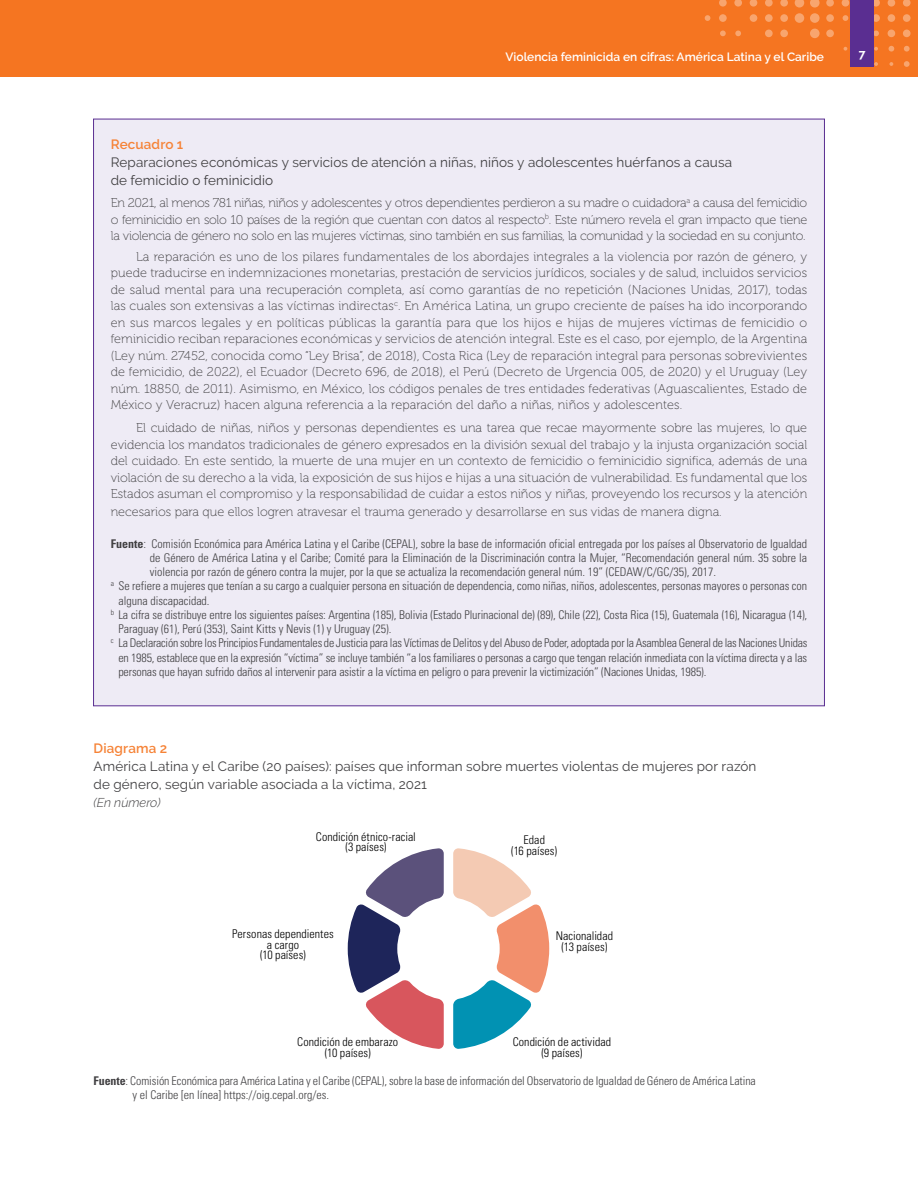
<style>
.page{position:relative;width:918px;height:1188px;background:#fff}
.page>*{position:absolute;margin:0;border:0;box-sizing:border-box;transform-origin:0 0}
.t1{font:13.5px/18px "Raleway";letter-spacing:.01em;color:#414042}
.t2{font:600 13.5px "Raleway";letter-spacing:.01em;color:#f68337}
.t3{font:12.75px/16.5px "Museo 100";color:#414042;text-align:justify}
.t4{font:italic 300 12.75px "Raleway";color:#414042}
.t5{font:300 condensed 12px/14.2px "Univers LT Std";letter-spacing:-.005em;color:#414042}
.t6{font:300 condensed 12px/10.8px "Univers LT Std";letter-spacing:.005em;color:#000;text-align:center}
.t7{font:600 12px "Raleway";color:#fff}
.t8{font:700 12px "Raleway";color:#fff}
.s1{font-weight:700}
</style>
<div class="page">
<div style="left:0;top:0;width:918px;height:77px;background:#f57521"></div>
<svg style="left:844px;top:47px;width:3px;height:4px"></svg>
<svg style="left:843px;top:15px;width:5px;height:6px"></svg>
<svg style="left:842px;top:0;width:7px;height:7px"></svg>
<svg style="left:874px;top:62px;width:4px;height:4px"></svg>
<svg style="left:874px;top:47px;width:4px;height:4px"></svg>
<svg style="left:874px;top:31px;width:5px;height:5px"></svg>
<div style="left:872px;top:14px;width:8px;height:8px;background:#f8a56e;border-radius:50%"></div>
<svg style="left:874px;top:0;width:6px;height:7px"></svg>
<svg style="left:889px;top:62px;width:4px;height:4px"></svg>
<svg style="left:889px;top:46px;width:5px;height:6px"></svg>
<div style="left:888px;top:30px;width:7px;height:7px;background:#f8a56e;border-radius:50%"></div>
<div style="left:888px;top:14px;width:7px;height:8px;background:#f8a56e;border-radius:50%"></div>
<svg style="left:888px;top:0;width:7px;height:7px"></svg>
<svg style="left:904px;top:61px;width:6px;height:6px"></svg>
<svg style="left:904px;top:46px;width:6px;height:6px"></svg>
<div style="left:903px;top:30px;width:8px;height:7px;background:#f8a56e;border-radius:50%"></div>
<div style="left:903px;top:14px;width:8px;height:8px;background:#f8a56e;border-radius:50%"></div>
<svg style="left:903px;top:0;width:8px;height:7px"></svg>
<svg style="left:705px;top:15px;width:5px;height:6px"></svg>
<svg style="left:720px;top:31px;width:6px;height:5px"></svg>
<svg style="left:719px;top:14px;width:8px;height:8px"></svg>
<svg style="left:719px;top:0;width:8px;height:7px"></svg>
<svg style="left:735px;top:31px;width:6px;height:5px"></svg>
<svg style="left:734px;top:0;width:8px;height:7px"></svg>
<div style="left:750px;top:14px;width:7px;height:8px;background:#f8a56e;border-radius:50%"></div>
<svg style="left:750px;top:0;width:7px;height:7px"></svg>
<div style="left:765px;top:30px;width:8px;height:7px;background:#f8a56e;border-radius:50%"></div>
<div style="left:765px;top:14px;width:8px;height:8px;background:#f8a56e;border-radius:50%"></div>
<svg style="left:765px;top:0;width:8px;height:7px"></svg>
<div style="left:780px;top:30px;width:8px;height:7px;background:#f8a56e;border-radius:50%"></div>
<div style="left:780px;top:14px;width:8px;height:8px;background:#f8a56e;border-radius:50%"></div>
<svg style="left:780px;top:0;width:8px;height:7px"></svg>
<svg style="left:795px;top:13px;width:9px;height:10px"></svg>
<svg style="left:795px;top:0;width:9px;height:8px"></svg>
<div style="left:810px;top:29px;width:10px;height:9px;background:#f8a56e;border-radius:50%"></div>
<svg style="left:810px;top:13px;width:10px;height:10px"></svg>
<svg style="left:810px;top:0;width:10px;height:8px"></svg>
<div style="left:826px;top:30px;width:8px;height:7px;background:#f8a56e;border-radius:50%"></div>
<svg style="left:826px;top:14px;width:8px;height:8px"></svg>
<svg style="left:826px;top:0;width:8px;height:7px"></svg>
<div style="left:850px;top:0;width:24px;height:67px;background:#5a2e91"></div>
<div style="left:94px;top:119px;width:730px;height:587px;background:#eeebf5"></div>
<svg style="left:453px;top:848px;width:96px;height:201px"></svg>
<svg style="left:348px;top:848px;width:96px;height:201px"></svg>
<p class="t7" style="left:505px;top:50px;width:320px">Violencia feminicida en cifras: América Latina y el Caribe</p>
<p class="t8" style="left:859px;top:47px;width:8px">7</p>
<p class="t2" style="left:111px;top:136px;width:74px">Recuadro 1</p>
<p class="t1" style="left:111px;top:153px;width:623px">Reparaciones económicas y servicios de atención a niñas, niños y adolescentes huérfanos a causa de femicidio o feminicidio</p>
<p class="t3" style="left:111px;top:195px;width:698px">En 2021, al menos 781 niñas, niños y adolescentes y otros dependientes perdieron a su madre o cuidadora<sup>a</sup> a causa del femicidio o feminicidio en solo 10 países de la región que cuentan con datos al respecto<sup>b</sup>. Este número revela el gran impacto que tiene la violencia de género no solo en las mujeres víctimas, sino también en sus familias, la comunidad y la sociedad en su conjunto.</p>
<p class="t3" style="left:111px;top:249px;width:698px;text-indent:26px">La reparación es uno de los pilares fundamentales de los abordajes integrales a la violencia por razón de género, y puede traducirse en indemnizaciones monetarias, prestación de servicios jurídicos, sociales y de salud, incluidos servicios de salud mental para una recuperación completa, así como garantías de no repetición (Naciones Unidas, 2017), todas las cuales son extensivas a las víctimas indirectas<sup>c</sup>. En América Latina, un grupo creciente de países ha ido incorporando en sus marcos legales y en políticas públicas la garantía para que los hijos e hijas de mujeres víctimas de femicidio o feminicidio reciban reparaciones económicas y servicios de atención integral. Este es el caso, por ejemplo, de la Argentina (Ley núm. 27452, conocida como “Ley Brisa”, de 2018), Costa Rica (Ley de reparación integral para personas sobrevivientes de femicidio, de 2022), el Ecuador (Decreto 696, de 2018), el Perú (Decreto de Urgencia 005, de 2020) y el Uruguay (Ley núm. 18850, de 2011). Asimismo, en México, los códigos penales de tres entidades federativas (Aguascalientes, Estado de México y Veracruz) hacen alguna referencia a la reparación del daño a niñas, niños y adolescentes.</p>
<p class="t3" style="left:111px;top:420px;width:698px;text-indent:26px">El cuidado de niñas, niños y personas dependientes es una tarea que recae mayormente sobre las mujeres, lo que evidencia los mandatos tradicionales de género expresados en la división sexual del trabajo y la injusta organización social del cuidado. En este sentido, la muerte de una mujer en un contexto de femicidio o feminicidio significa, además de una violación de su derecho a la vida, la exposición de sus hijos e hijas a una situación de vulnerabilidad. Es fundamental que los Estados asuman el compromiso y la responsabilidad de cuidar a estos niños y niñas, proveyendo los recursos y la atención</p>
<p class="t3" style="left:111px;top:504px;width:613px">necesarios para que ellos logren atravesar el trauma generado y desarrollarse en sus vidas de manera digna.</p>
<p class="t5" style="left:111px;top:536px;width:698px"><span class="s1">Fuente</span>: Comisión Económica para América Latina y el Caribe (CEPAL), sobre la base de información oficial entregada por los países al Observatorio de Igualdad</p>
<p class="t5" style="left:150px;top:550px;width:659px">de Género de América Latina y el Caribe; Comité para la Eliminación de la Discriminación contra la Mujer, “Recomendación general núm. 35 sobre la</p>
<p class="t5" style="left:150px;top:565px;width:568px">violencia por razón de género contra la mujer, por la que se actualiza la recomendación general núm. 19” (CEDAW/C/GC/35), 2017.</p>
<p class="t5" style="left:111px;top:579px;width:698px"><sup>a</sup> Se refiere a mujeres que tenían a su cargo a cualquier persona en situación de dependencia, como niñas, niños, adolescentes, personas mayores o personas con</p>
<p class="t5" style="left:118px;top:593px;width:93px">alguna discapacidad.</p>
<p class="t5" style="left:111px;top:607px;width:698px"><sup>b</sup> La cifra se distribuye entre los siguientes países: Argentina (185), Bolivia (Estado Plurinacional de) (89), Chile (22), Costa Rica (15), Guatemala (16), Nicaragua (14),</p>
<p class="t5" style="left:118px;top:622px;width:275px">Paraguay (61), Perú (353), Saint Kitts y Nevis (1) y Uruguay (25).</p>
<p class="t5" style="left:111px;top:636px;width:698px"><sup>c</sup> La Declaración sobre los Principios Fundamentales de Justicia para las Víctimas de Delitos y del Abuso de Poder, adoptada por la Asamblea General de las Naciones Unidas</p>
<p class="t5" style="left:118px;top:650px;width:690px">en 1985, establece que en la expresión “víctima” se incluye también “a los familiares o personas a cargo que tengan relación inmediata con la víctima directa y a las</p>
<p class="t5" style="left:118px;top:664px;width:590px">personas que hayan sufrido daños al intervenir para asistir a la víctima en peligro o para prevenir la victimización” (Naciones Unidas, 1985).</p>
<p class="t2" style="left:94px;top:740px;width:75px">Diagrama 2</p>
<p class="t1" style="left:94px;top:757px;width:664px">América Latina y el Caribe (20 países): países que informan sobre muertes violentas de mujeres por razón de género, según variable asociada a la víctima, 2021</p>
<p class="t4" style="left:94px;top:795px;width:69px">(En número)</p>
<p class="t6" style="left:316px;top:831px;width:102px">Condición étnico-racial (3 países)</p>
<p class="t6" style="left:511px;top:834px;width:47px">Edad<br>(16 países)</p>
<p class="t6" style="left:232px;top:928px;width:103px">Personas dependientes a cargo<br>(10 países)</p>
<p class="t6" style="left:297px;top:1037px;width:103px">Condición de embarazo (10 países)</p>
<p class="t6" style="left:556px;top:930px;width:59px">Nacionalidad (13 países)</p>
<p class="t6" style="left:513px;top:1037px;width:100px">Condición de actividad (9 países)</p>
<p class="t5" style="left:133px;top:1074px;width:625px;text-indent:-39px"><span class="s1">Fuente</span>: Comisión Económica para América Latina y el Caribe (CEPAL), sobre la base de información del Observatorio de Igualdad de Género de América Latina y el Caribe [en línea] https://oig.cepal.org/es.</p>
</div>
